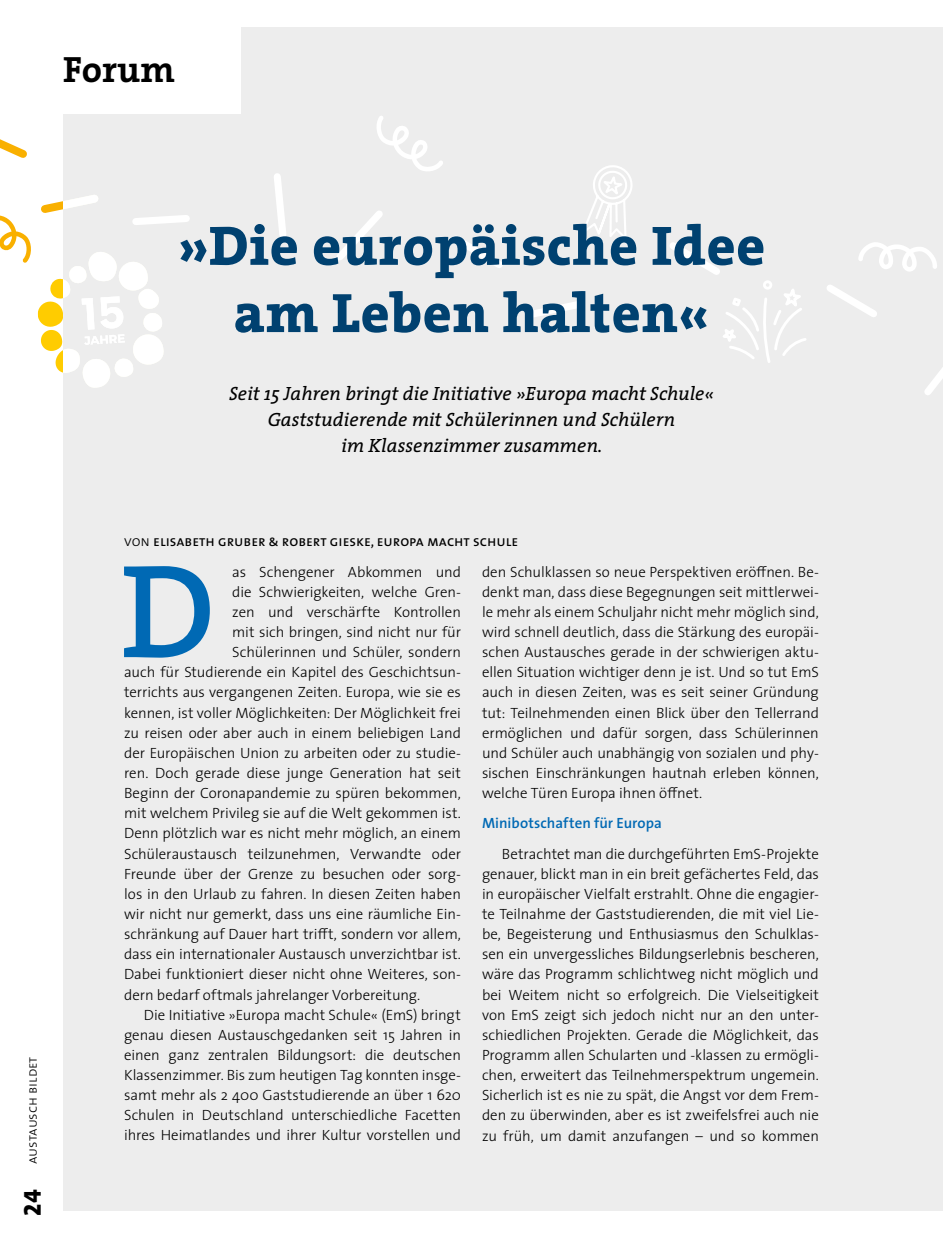
<style>
.page{position:relative;width:943px;height:1241px;background:#fff}
.page>*{position:absolute;margin:0;border:0;box-sizing:border-box;transform-origin:0 0}
.t1{font:600 134.05px "The Serif";color:#0069b4}
.t2{font:800 56px/67.2px "The Serif";letter-spacing:.01em;color:#004170;text-align:center}
.t3{font:700 36.75px "The Serif";color:#000}
.t4{font:24.5px "The Sans Extra Bold Caps";color:#000}
.t5{font:italic 19.25px/26.2px "The Serif";color:#000;text-align:center}
.t6{font:300 14.88px/20.1px "The Sans";letter-spacing:-.005em;color:#000;text-align:justify}
.t7{font:14.88px "The Sans Regular Caps";color:#000}
.t8{font:600 14.88px "The Sans";letter-spacing:.005em;color:#0069b4}
.t9{font:14px "The Sans Light Caps";color:#000}
.s1{font-family:"The Sans Light Caps"}
</style>
<div class="page">
<div style="left:63px;top:27px;width:880px;height:1184px;background:#ededed"></div>
<svg style="left:446px;top:229px;width:63px;height:45px"></svg>
<svg style="left:0;top:139px;width:27px;height:19px"></svg>
<svg style="left:820px;top:278px;width:63px;height:45px"></svg>
<svg style="left:374px;top:115px;width:69px;height:58px"></svg>
<svg style="left:858px;top:242px;width:79px;height:30px"></svg>
<svg style="left:917px;top:342px;width:26px;height:60px"></svg>
<svg style="left:269px;top:169px;width:21px;height:73px"></svg>
<svg style="left:330px;top:204px;width:59px;height:63px"></svg>
<svg style="left:663px;top:236px;width:145px;height:129px"></svg>
<div style="left:520px;top:165px;width:112px;height:194px;background:#ededed"></div>
<svg style="left:0;top:189px;width:194px;height:200px"></svg>
<h3 class="t3" style="left:63px;top:39px;width:113px">Forum</h3>
<p class="t9" style="left:24px;top:1163px;width:109px;rotate:-90deg">austausch bildet</p>
<h3 class="t4" style="left:12px;top:1215px;width:28px;rotate:-90deg">24</h3>
<h2 class="t2" style="left:178px;top:211px;width:589px">»Die europäische Idee am Leben halten«</h2>
<p class="t5" style="left:229px;top:379px;width:486px">Seit 15 Jahren bringt die Initiative »Europa macht Schule«<br>Gaststudierende mit Schülerinnen und Schülern<br>im Klassenzimmer zusammen.</p>
<p class="t7" style="left:124px;top:533px;width:396px"><span class="s1">von</span> elisabeth gruber &amp; robert gieske, europa macht schule</p>
<h1 class="t1" style="left:121px;top:500px;width:96px">D</h1>
<p class="t6" style="left:232px;top:561px;width:230px">as Schengener Abkommen und</p>
<p class="t6" style="left:482px;top:561px;width:338px">den Schulklassen so neue Perspektiven eröffnen. Be&shy;denkt man, dass diese Begegnungen seit mittlerwei&shy;le mehr als einem Schuljahr nicht mehr möglich sind, wird schnell deutlich, dass die Stärkung des europäi&shy;schen Austausches gerade in der schwierigen aktu&shy;ellen Situation wichtiger denn je ist. Und so tut EmS auch in diesen Zeiten, was es seit seiner Gründung tut: Teilnehmenden einen Blick über den Tellerrand ermöglichen und dafür sorgen, dass Schülerinnen und Schüler auch unabhängig von sozialen und phy&shy;sischen Einschränkungen hautnah erleben können, welche Türen Europa ihnen öffnet.</p>
<p class="t8" style="left:482px;top:810px;width:181px">Minibotschaften für Europa</p>
<p class="t6" style="left:482px;top:842px;width:338px;text-indent:20px">Betrachtet man die durchgeführten EmS-Projekte genauer, blickt man in ein breit gefächertes Feld, das in europäischer Vielfalt erstrahlt. Ohne die engagier&shy;te Teilnahme der Gaststudierenden, die mit viel Lie&shy;be, Begeisterung und Enthusiasmus den Schulklas&shy;sen ein unvergessliches Bildungserlebnis bescheren, wäre das Programm schlichtweg nicht möglich und bei Weitem nicht so erfolgreich. Die Vielseitigkeit von EmS zeigt sich jedoch nicht nur an den unter&shy;schiedlichen Projekten. Gerade die Möglichkeit, das Programm allen Schularten und -klassen zu ermögli&shy;chen, erweitert das Teilnehmerspektrum ungemein.<br>Sicherlich ist es nie zu spät, die Angst vor dem Frem&shy;den zu überwinden, aber es ist zweifelsfrei auch nie zu früh, um damit anzufangen – und so kommen</p>
<p class="t6" style="left:232px;top:581px;width:230px">die Schwierigkeiten, welche Gren-</p>
<p class="t6" style="left:232px;top:601px;width:230px">zen und verschärfte Kontrollen</p>
<p class="t6" style="left:232px;top:621px;width:230px">mit sich bringen, sind nicht nur für</p>
<p class="t6" style="left:232px;top:641px;width:230px">Schülerinnen und Schüler, sondern</p>
<p class="t6" style="left:124px;top:661px;width:338px">auch für Studierende ein Kapitel des Geschichtsun-</p>
<p class="t6" style="left:124px;top:681px;width:338px">terrichts aus vergangenen Zeiten. Europa, wie sie es</p>
<p class="t6" style="left:124px;top:701px;width:338px">kennen, ist voller Möglichkeiten: Der Möglichkeit frei</p>
<p class="t6" style="left:124px;top:722px;width:338px">zu reisen oder aber auch in einem beliebigen Land</p>
<p class="t6" style="left:124px;top:742px;width:338px">der Europäischen Union zu arbeiten oder zu studie-</p>
<p class="t6" style="left:124px;top:762px;width:338px">ren. Doch gerade diese junge Generation hat seit</p>
<p class="t6" style="left:124px;top:782px;width:338px">Beginn der Coronapandemie zu spüren bekommen,</p>
<p class="t6" style="left:124px;top:802px;width:337px">mit welchem Privileg sie auf die Welt gekommen ist.</p>
<p class="t6" style="left:124px;top:822px;width:338px">Denn plötzlich war es nicht mehr möglich, an einem</p>
<p class="t6" style="left:124px;top:842px;width:338px">Schüleraustausch teilzunehmen, Verwandte oder</p>
<p class="t6" style="left:124px;top:862px;width:338px">Freunde über der Grenze zu besuchen oder sorg-</p>
<p class="t6" style="left:124px;top:883px;width:338px">los in den Urlaub zu fahren. In diesen Zeiten haben</p>
<p class="t6" style="left:124px;top:903px;width:338px">wir nicht nur gemerkt, dass uns eine räumliche Ein-</p>
<p class="t6" style="left:124px;top:923px;width:338px">schränkung auf Dauer hart trifft, sondern vor allem,</p>
<p class="t6" style="left:124px;top:943px;width:337px">dass ein internationaler Austausch unverzichtbar ist.</p>
<p class="t6" style="left:124px;top:963px;width:338px">Dabei funktioniert dieser nicht ohne Weiteres, son-</p>
<p class="t6" style="left:124px;top:983px;width:296px">dern bedarf oftmals jahrelanger Vorbereitung.</p>
<p class="t6" style="left:144px;top:1003px;width:318px">Die Initiative »Europa macht Schule« (EmS) bringt</p>
<p class="t6" style="left:124px;top:1024px;width:338px">genau diesen Austauschgedanken seit 15 Jahren in</p>
<p class="t6" style="left:124px;top:1044px;width:338px">einen ganz zentralen Bildungsort: die deutschen</p>
<p class="t6" style="left:124px;top:1064px;width:338px">Klassenzimmer. Bis zum heutigen Tag konnten insge-</p>
<p class="t6" style="left:124px;top:1084px;width:338px">samt mehr als 2 400 Gaststudierende an über 1 620</p>
<p class="t6" style="left:124px;top:1104px;width:338px">Schulen in Deutschland unterschiedliche Facetten</p>
<p class="t6" style="left:124px;top:1124px;width:338px">ihres Heimatlandes und ihrer Kultur vorstellen und</p>
</div>
